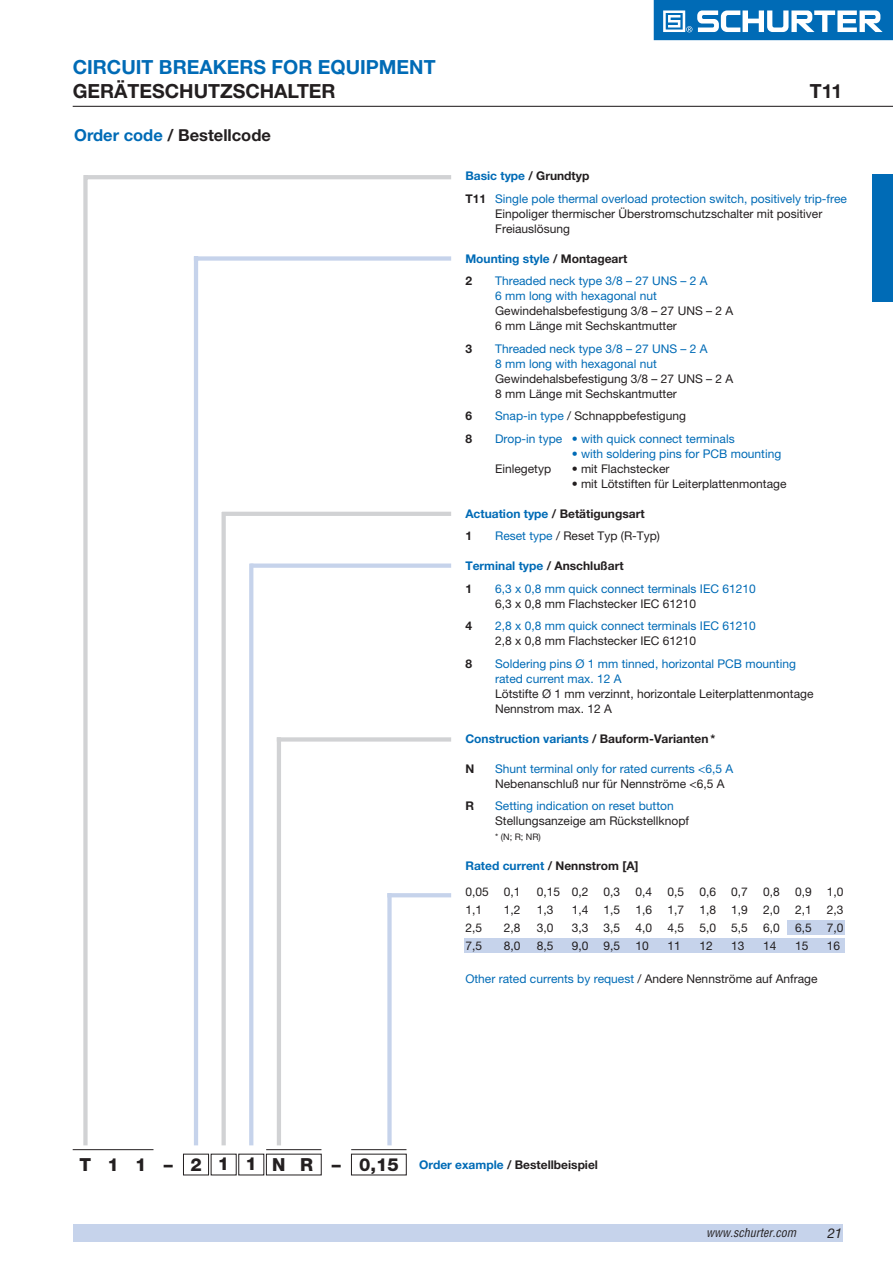
<style>
.page{position:relative;width:893px;height:1263px;background:#fff}
.page>*{position:absolute;margin:0;border:0;box-sizing:border-box;transform-origin:0 0}
.t1{font:700 19.5px "Helvetica Neue";color:#006bb6}
.t2{font:700 19.5px "Helvetica Neue";color:#231f20}
.t3{font:700 16.5px "Helvetica Neue";color:#231f20}
.t4{font:italic 13.5px "Helvetica Neue";color:#231f20}
.t5{font:12px/15px "Helvetica Neue";color:#231f20}
.t6{font:12px/15px "Helvetica Neue";color:#006bb6}
.t7{font:700 12px/22.5px "Helvetica Neue";color:#231f20}
.t8{font:700 12px/22.5px "Helvetica Neue";color:#006bb6}
.t9{font:italic condensed 12px "Helvetica";color:#231f20}
.t10{font:9px "Helvetica Neue";color:#231f20}
.s1{color:#006bb6}
.s2{font-weight:700}
.s3{font-weight:700;color:#231f20}
.s4{color:#231f20}
.s5{font-weight:400}
.s6{font-weight:800;font-size:18px}
</style>
<div class="page">
<svg style="left:654px;top:0;width:238px;height:40px"></svg>
<div style="left:73px;top:1225px;width:769px;height:17px;background:#c6d3eb"></div>
<div style="left:464px;top:938px;width:380px;height:15px;background:#c6d3eb"></div>
<div style="left:787px;top:920px;width:58px;height:15px;background:#c6d3eb"></div>
<div style="left:183px;top:1154px;width:26px;height:21px;border:1px solid #231f20"></div>
<svg style="left:350px;top:1154px;width:1px;height:21px"></svg>
<hr style="left:73px;top:1149px;width:80px;height:1px;background:#231f20">
<hr style="left:266px;top:1149px;width:55px;height:1px;background:#231f20">
<hr style="left:351px;top:1149px;width:55px;height:1px;background:#231f20">
<div style="left:83px;top:175px;width:5px;height:970px;background:#d1d2d4"></div>
<hr style="left:84px;top:175px;width:367px;height:4px;background:#d1d2d4">
<div style="left:194px;top:256px;width:257px;height:5px;background:#c6d3eb"></div>
<hr style="left:194px;top:256px;width:4px;height:889px;background:#c6d3eb">
<hr style="left:222px;top:512px;width:4px;height:633px;background:#d1d2d4">
<hr style="left:249px;top:564px;width:4px;height:581px;background:#c6d3eb">
<hr style="left:277px;top:737px;width:4px;height:408px;background:#d1d2d4">
<div style="left:387px;top:893px;width:5px;height:252px;background:#c6d3eb"></div>
<hr style="left:222px;top:512px;width:229px;height:4px;background:#d1d2d4">
<div style="left:250px;top:563px;width:201px;height:5px;background:#c6d3eb"></div>
<div style="left:277px;top:737px;width:174px;height:5px;background:#d1d2d4"></div>
<hr style="left:387px;top:893px;width:64px;height:4px;background:#c6d3eb">
<hr style="left:73px;top:106px;width:819px;height:1px;background:#231f20">
<div style="left:872px;top:174px;width:20px;height:128px;background:#006bb6"></div>
<h1 class="t1" style="left:73px;top:55px;width:364px">CIRCUIT BREAKERS FOR EQUIPMENT</h1>
<h1 class="t2" style="left:73px;top:79px;width:264px">GERÄTESCHUTZSCHALTER</h1>
<h1 class="t2" style="left:810px;top:79px;width:34px">T11</h1>
<h2 class="t3" style="left:74px;top:125px;width:198px"><span class="s1">Order code</span> / Bestellcode</h2>
<p class="t6" style="left:465px;top:164px;width:383px;line-height:22.5px"><span class="s2">Basic type</span> <span class="s3">/ Grundtyp<br>T11</span> Single pole thermal overload protection switch, positively trip-free</p>
<p class="t5" style="left:495px;top:206px;width:329px">Einpoliger thermischer Überstromschutzschalter mit positiver<br>Freiauslösung</p>
<p class="t8" style="left:465px;top:247px;width:163px">Mounting style <span class="s4">/ Montageart<br>2</span></p>
<p class="t6" style="left:495px;top:273px;width:214px">Threaded neck type 3/8 – 27 UNS – 2 A<br>6 mm long with hexagonal nut</p>
<p class="t5" style="left:495px;top:303px;width:240px">Gewindehalsbefestigung 3/8 – 27 UNS – 2 A<br>6 mm Länge mit Sechskantmutter</p>
<p class="t7" style="left:465px;top:337px;width:8px">3</p>
<p class="t6" style="left:495px;top:341px;width:214px">Threaded neck type 3/8 – 27 UNS – 2 A<br>8 mm long with hexagonal nut</p>
<p class="t5" style="left:495px;top:371px;width:240px">Gewindehalsbefestigung 3/8 – 27 UNS – 2 A<br>8 mm Länge mit Sechskantmutter</p>
<p class="t7" style="left:465px;top:404px;width:8px">6</p>
<p class="t5" style="left:495px;top:408px;width:192px"><span class="s1">Snap-in type</span> / Schnappbefestigung</p>
<p class="t7" style="left:465px;top:427px;width:8px">8</p>
<p class="t6" style="left:495px;top:431px;width:241px">Drop-in type • with quick connect terminals</p>
<p class="t6" style="left:572px;top:446px;width:211px">• with soldering pins for PCB mounting</p>
<p class="t5" style="left:495px;top:461px;width:58px">Einlegetyp</p>
<p class="t5" style="left:572px;top:461px;width:99px">• mit Flachstecker</p>
<p class="t5" style="left:572px;top:476px;width:216px">• mit Lötstiften für Leiterplattenmontage</p>
<p class="t7" style="left:465px;top:502px;width:181px"><span class="s1">Actuation type</span> / Betätigungsart<br>1</p>
<p class="t5" style="left:495px;top:528px;width:166px"><span class="s1">Reset type</span> / Reset Typ (R-Typ)</p>
<p class="t7" style="left:465px;top:554px;width:160px"><span class="s1">Terminal type</span> / Anschlußart<br>1</p>
<p class="t6" style="left:495px;top:581px;width:262px">6,3 x 0,8 mm quick connect terminals IEC 61210</p>
<p class="t5" style="left:495px;top:596px;width:202px">6,3 x 0,8 mm Flachstecker IEC 61210</p>
<p class="t7" style="left:465px;top:614px;width:8px">4</p>
<p class="t6" style="left:495px;top:618px;width:262px">2,8 x 0,8 mm quick connect terminals IEC 61210</p>
<p class="t5" style="left:495px;top:633px;width:202px">2,8 x 0,8 mm Flachstecker IEC 61210</p>
<p class="t7" style="left:465px;top:652px;width:8px">8</p>
<p class="t6" style="left:495px;top:656px;width:302px">Soldering pins Ø 1 mm tinned, horizontal PCB mounting rated current max. 12 A</p>
<p class="t5" style="left:495px;top:686px;width:320px">Lötstifte Ø 1 mm verzinnt, horizontale Leiterplattenmontage<br>Nennstrom max. 12 A</p>
<p class="t8" style="left:465px;top:727px;width:251px">Construction variants <span class="s4">/ Bauform-Varianten *</span></p>
<p class="t7" style="left:465px;top:757px;width:10px">N</p>
<p class="t6" style="left:495px;top:761px;width:239px">Shunt terminal only for rated currents &lt;6,5 A</p>
<p class="t5" style="left:495px;top:776px;width:231px">Nebenanschluß nur für Nennströme &lt;6,5 A</p>
<p class="t7" style="left:465px;top:794px;width:10px">R</p>
<p class="t6" style="left:495px;top:798px;width:180px">Setting indication on reset button</p>
<p class="t5" style="left:495px;top:813px;width:195px">Stellungsanzeige am Rückstellknopf</p>
<p class="t10" style="left:495px;top:832px;width:47px">* (N; R; NR)</p>
<p class="t7" style="left:465px;top:853px;width:175px;line-height:25.5px"><span class="s1">Rated current</span> / Nennstrom [A]<br><span class="s5">0,05 0,1</span></p>
<p class="t5" style="left:537px;top:884px;width:53px">0,15 0,2</p>
<p class="t5" style="left:604px;top:884px;width:18px">0,3</p>
<p class="t5" style="left:635px;top:884px;width:18px">0,4</p>
<p class="t5" style="left:667px;top:884px;width:18px">0,5</p>
<p class="t5" style="left:699px;top:884px;width:18px">0,6</p>
<p class="t5" style="left:731px;top:884px;width:18px">0,7</p>
<p class="t5" style="left:763px;top:884px;width:18px">0,8</p>
<p class="t5" style="left:795px;top:884px;width:18px">0,9</p>
<p class="t5" style="left:827px;top:884px;width:18px">1,0</p>
<p class="t5" style="left:465px;top:902px;width:18px">1,1</p>
<p class="t5" style="left:504px;top:902px;width:18px">1,2</p>
<p class="t5" style="left:537px;top:902px;width:18px">1,3</p>
<p class="t5" style="left:572px;top:902px;width:18px">1,4</p>
<p class="t5" style="left:604px;top:902px;width:18px">1,5</p>
<p class="t5" style="left:635px;top:902px;width:18px">1,6</p>
<p class="t5" style="left:667px;top:902px;width:18px">1,7</p>
<p class="t5" style="left:699px;top:902px;width:18px">1,8</p>
<p class="t5" style="left:731px;top:902px;width:18px">1,9</p>
<p class="t5" style="left:763px;top:902px;width:18px">2,0</p>
<p class="t5" style="left:795px;top:902px;width:18px">2,1</p>
<p class="t5" style="left:827px;top:902px;width:18px">2,3</p>
<p class="t5" style="left:465px;top:920px;width:18px">2,5</p>
<p class="t5" style="left:504px;top:920px;width:18px">2,8</p>
<p class="t5" style="left:537px;top:920px;width:18px">3,0</p>
<p class="t5" style="left:572px;top:920px;width:18px">3,3</p>
<p class="t5" style="left:604px;top:920px;width:18px">3,5</p>
<p class="t5" style="left:635px;top:920px;width:18px">4,0</p>
<p class="t5" style="left:667px;top:920px;width:18px">4,5</p>
<p class="t5" style="left:699px;top:920px;width:18px">5,0</p>
<p class="t5" style="left:731px;top:920px;width:18px">5,5</p>
<p class="t5" style="left:763px;top:920px;width:18px">6,0</p>
<p class="t5" style="left:795px;top:920px;width:18px">6,5</p>
<p class="t5" style="left:827px;top:920px;width:18px">7,0</p>
<p class="t5" style="left:465px;top:938px;width:18px">7,5</p>
<p class="t5" style="left:504px;top:938px;width:18px">8,0</p>
<p class="t5" style="left:537px;top:938px;width:18px">8,5</p>
<p class="t5" style="left:572px;top:938px;width:18px">9,0</p>
<p class="t5" style="left:604px;top:938px;width:18px">9,5</p>
<p class="t5" style="left:635px;top:938px;width:15px">10</p>
<p class="t5" style="left:667px;top:938px;width:15px">11</p>
<p class="t5" style="left:699px;top:938px;width:15px">12</p>
<p class="t5" style="left:731px;top:938px;width:15px">13</p>
<p class="t5" style="left:763px;top:938px;width:15px">14</p>
<p class="t5" style="left:795px;top:938px;width:15px">15</p>
<p class="t5" style="left:827px;top:938px;width:15px">16</p>
<p class="t6" style="left:465px;top:971px;width:354px">Other rated currents by request <span class="s4">/ Andere Nennströme auf Anfrage</span></p>
<p class="t7" style="left:80px;top:1153px;width:520px"><span class="s6">T 1 1 – 2 1 1 N R – 0,15</span> <span class="s1">Order example</span> / Bestellbeispiel</p>
<p class="t9" style="left:706px;top:1225px;width:91px">www.schurter.com</p>
<p class="t4" style="left:827px;top:1225px;width:17px">21</p>
</div>
